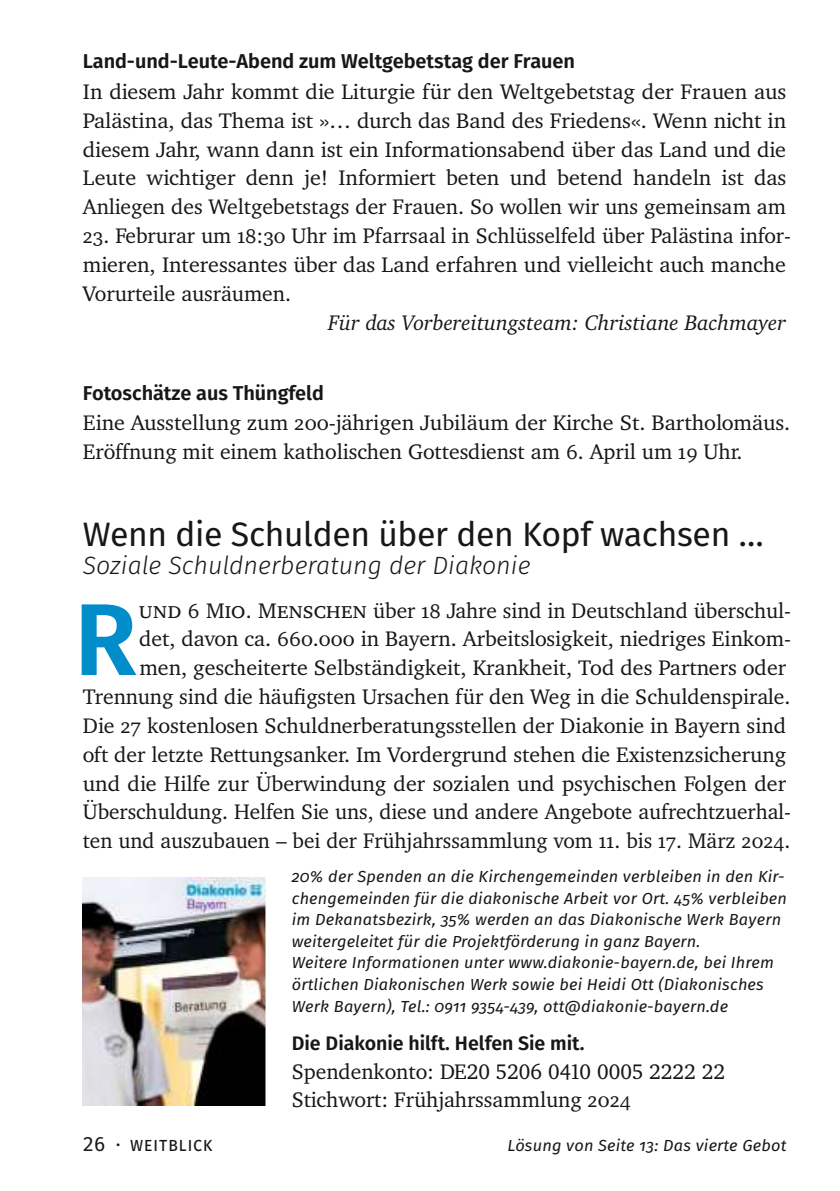
<style>
.page{position:relative;width:840px;height:1191px;background:#fff}
.page>*{position:absolute;margin:0;border:0;box-sizing:border-box;transform-origin:0 0}
.t1{font:102px ".F0 x 558 ce 9 ed 8 a 68";color:#008dca}
.t2{font:33.8px ".F0 x 558 ce 9 d 21050";letter-spacing:-.01em;color:#171715}
.t3{font:25px ".F0 x 558 cea 167258";color:#171715}
.t4{font:21.6px/28.8px "X Charter";color:#171715}
.t5{font:italic 21.6px "X Charter";color:#171715}
.t6{font:20px ".F0 x 558 ce 9 ed 8 a 68";letter-spacing:-.005em;color:#171715}
.t7{font:19.6px ".F0 x 558 ce 9 ed 8 a 68";letter-spacing:-.005em;color:#171715}
.t8{font:19.6px ".F0 x 558 ce 9 d 21050";color:#171715;scale:.92 1}
.t9{font:16px/21.6px ".F0 x 558 cea 362 a 90";letter-spacing:.01em;color:#171715}
.s1{font-size:20px}
</style>
<div class="page">
<img style="left:83px;top:877px;width:182px;height:228px">
<p class="t6" style="left:83px;top:47px;width:493px">Land-und-Leute-Abend zum Weltgebetstag der Frauen</p>
<p class="t4" style="left:83px;top:76px;width:704px;text-align:justify">In diesem Jahr kommt die Liturgie für den Weltgebetstag der Frauen aus Palästina, das Thema ist »… durch das Band des Friedens«. Wenn nicht in diesem Jahr, wann dann ist ein Informationsabend über das Land und die Leute wichtiger denn je! Informiert beten und betend handeln ist das Anliegen des Weltgebetstags der Frauen. So wollen wir uns gemeinsam am</p>
<p class="t4" style="left:83px;top:220px;width:709px">23. Februrar um 18:30 Uhr im Pfarrsaal in Schlüsselfeld über Palästina infor‐ mieren, Interessantes über das Land erfahren und vielleicht auch manche<br>Vorurteile ausräumen.</p>
<p class="t5" style="left:328px;top:303px;width:459px">Für das Vorbereitungsteam: Christiane Bachmayer</p>
<p class="t6" style="left:83px;top:379px;width:243px">Fotoschätze aus Thüngfeld</p>
<p class="t4" style="left:83px;top:407px;width:708px">Eine Ausstellung zum 200-jähri gen Jubiläum der Kirche St. Bar tholomäus.<br>Eröffnung mit einem katholischen Gottesdienst am 6. April um 19 Uhr.</p>
<h2 class="t2" style="left:83px;top:510px;width:682px">Wenn die Schulden über den Kopf wachsen …</h2>
<p class="t3" style="left:83px;top:548px;width:449px">Soziale Schuldnerberatung der Diakonie</p>
<p class="t4" style="left:83px;top:594px;width:709px;text-align:right">und 6 Mio. Menschen über 18 Jahre sind in Deutschland überschul-<br>det, davon ca. 660.000 in Bayern. Arbeitslosigkeit, niedriges Einkom-<br>men, gescheiterte Selbständigkeit, Krankheit, Tod des Partners oder Trennung sind die häufigsten Ursachen für den Weg in die Schuldenspirale.<br>Die 27 kostenlosen Schuldnerberatungsstellen der Diakonie in Bayern sind oft der letzte Rettungsanker. Im Vordergrund stehen die Existenzsicherung und die Hilfe zur Überwindung der sozialen und psychischen Folgen der Überschuldung. Helfen Sie uns, diese und andere Angebote aufrechtzuerhal‐ ten und auszubauen – bei der Frühjahrssammlung vom 11. bis 17. März 2024.</p>
<p class="t9" style="left:291px;top:865px;width:496px">20% der Spenden an die Kirchengemeinden verbleiben in den Kir‐ chengemeinden für die diakonische Arbeit vor Ort. 45% verbleiben im Dekanatsbezirk, 35% werden an das Diakonische Werk Bayern weitergeleitet für die Projektförderung in ganz Bayern.<br>Weitere Informationen unter www.diakonie-bayern.de, bei Ihrem örtlichen Diakonischen Werk sowie bei Heidi Ott (Diakonisches Werk Bayern), Tel.: 0911 9354-439, ott@diakonie-bayern.de</p>
<h1 class="t1" style="left:74px;top:568px;width:64px">R</h1>
<p class="t7" style="left:291px;top:1029px;width:294px">Die Diakonie hilft. Helfen Sie mit.</p>
<p class="t4" style="left:291px;top:1055px;width:434px">Spendenkonto: DE20 5206 0410 0005 2222 22<br>Stichwort: Frühjahrssammlung 2024</p>
<p class="t8" style="left:83px;top:1130px;width:142px"><span class="s1">32 ·</span> weitblick</p>
<p class="t9" style="left:507px;top:1134px;width:280px">Lösung von Seite 13: Das vierte Gebot</p>
</div>
